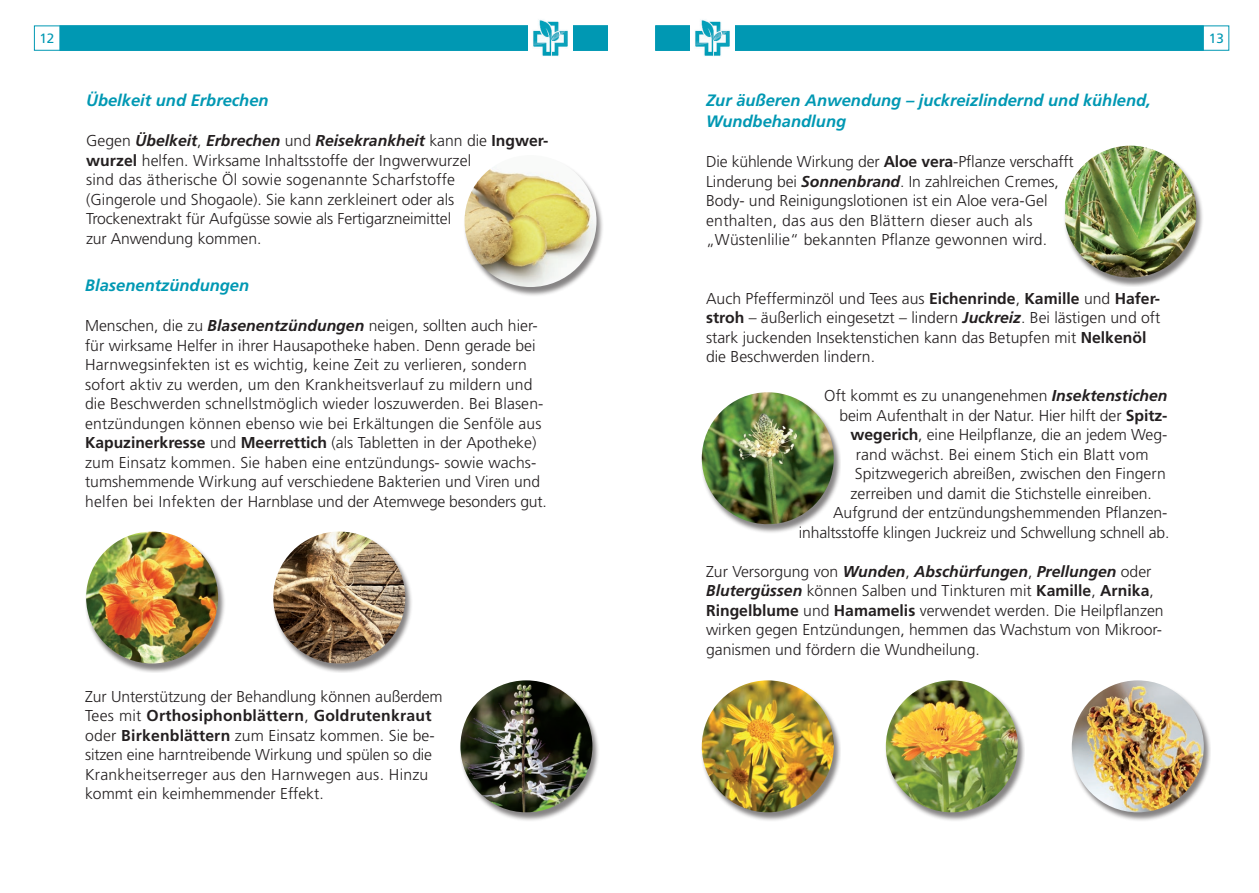
<style>
.page{position:relative;width:1259px;height:893px;background:#fff}
.page>*{position:absolute;margin:0;border:0;box-sizing:border-box;transform-origin:0 0}
.t1{font:italic 700 16.5px/21px "Frutiger";color:#0098b3}
.t2{font:300 15.75px/19.5px "Frutiger";color:#231f20}
.t3{font:13.5px "Frutiger";color:#0098b3}
.s1{font-weight:700;font-style:italic}
.s2{font-weight:700}
</style>
<div class="page">
<div style="left:60px;top:26px;width:548px;height:25px;background:#0098b3"></div>
<img style="left:528px;top:19px;width:45px;height:37px">
<div style="left:655px;top:26px;width:548px;height:25px;background:#0098b3"></div>
<img style="left:690px;top:19px;width:45px;height:37px">
<div style="left:700px;top:393px;width:141px;height:141px;background:#231f20;opacity:.55"></div>
<img style="left:702px;top:392px;width:132px;height:132px;border-radius:66px">
<div style="left:1063px;top:146px;width:140px;height:141px;background:#231f20;opacity:.55"></div>
<img style="left:1065px;top:146px;width:131px;height:132px">
<div style="left:1070px;top:681px;width:141px;height:141px;background:#231f20;opacity:.55"></div>
<img style="left:1071px;top:680px;width:132px;height:132px;border-radius:66px">
<div style="left:700px;top:681px;width:141px;height:141px;background:#231f20;opacity:.55"></div>
<img style="left:702px;top:680px;width:132px;height:132px;border-radius:66px">
<div style="left:884px;top:681px;width:141px;height:141px;background:#231f20;opacity:.55"></div>
<img style="left:886px;top:680px;width:132px;height:132px;border-radius:66px">
<div style="left:463px;top:156px;width:141px;height:141px;background:#231f20;opacity:.55"></div>
<img style="left:464px;top:155px;width:132px;height:132px;border-radius:66px">
<div style="left:85px;top:532px;width:141px;height:141px;background:#231f20;opacity:.55"></div>
<img style="left:86px;top:531px;width:132px;height:132px;border-radius:66px">
<div style="left:272px;top:532px;width:141px;height:141px;background:#231f20;opacity:.55"></div>
<img style="left:273px;top:531px;width:132px;height:132px;border-radius:66px">
<div style="left:459px;top:681px;width:141px;height:141px;background:#231f20;opacity:.55"></div>
<img style="left:460px;top:680px;width:132px;height:132px;border-radius:66px">
<p class="t3" style="left:39px;top:30px;width:17px">12</p>
<p class="t3" style="left:1208px;top:30px;width:17px">13</p>
<p class="t1" style="left:86px;top:90px;width:184px">Übelkeit und Erbrechen</p>
<p class="t2" style="left:86px;top:131px;width:464px">Gegen <span class="s1">Übelkeit</span>, <span class="s1">Erbrechen</span> und <span class="s1">Reisekrankheit</span> kann die <span class="s2">Ingwer&shy;wurzel</span> helfen. Wirksame Inhaltsstoffe der Ingwerwurzel<br>sind das ätherische Öl sowie sogenannte Scharfstoffe<br>(Gingerole und Shogaole). Sie kann zerkleinert oder als Trockenextrakt für Aufgüsse sowie als Fertigarzneimittel<br>zur Anwendung kommen.</p>
<p class="t1" style="left:85px;top:275px;width:166px">Blasenentzündungen</p>
<p class="t2" style="left:85px;top:316px;width:463px">Menschen, die zu <span class="s1">Blasenentzündungen</span> neigen, sollten auch hier&shy;für wirksame Helfer in ihrer Hausapotheke haben. Denn gerade bei Harnwegsinfekten ist es wichtig, keine Zeit zu verlieren, sondern sofort aktiv zu werden, um den Krankheitsverlauf zu mildern und die Beschwerden schnellstmöglich wieder loszuwerden. Bei Blasen&shy;entzündungen können ebenso wie bei Erkältungen die Senföle aus <span class="s2">Kapuzinerkresse</span> und <span class="s2">Meerrettich</span> (als Tabletten in der Apotheke) zum Einsatz kommen. Sie haben eine entzündungs- sowie wachs&shy;tumshemmende Wirkung auf verschiedene Bakterien und Viren und helfen bei Infekten der Harnblase und der Atemwege besonders gut.</p>
<p class="t2" style="left:85px;top:687px;width:359px">Zur Unterstützung der Behandlung können außerdem Tees mit <span class="s2">Orthosiphonblättern</span>, <span class="s2">Goldrutenkraut </span>oder <span class="s2">Birkenblättern</span> zum Einsatz kommen. Sie be&shy;sitzen eine harntreibende Wirkung und spülen so die Krankheitserreger aus den Harnwegen aus. Hinzu kommt ein keimhemmender Effekt.</p>
<p class="t1" style="left:706px;top:90px;width:446px">Zur äußeren Anwendung – juckreizlindernd und kühlend,<br>Wundbehandlung</p>
<p class="t2" style="left:706px;top:152px;width:369px">Die kühlende Wirkung der <span class="s2">Aloe vera</span>-Pflanze verschafft Linderung bei <span class="s1">Sonnenbrand</span>. In zahlreichen Cremes, Body- und Reinigungslotionen ist ein Aloe vera-Gel enthalten, das aus den Blättern dieser auch als „Wüstenlilie“ bekannten Pflanze gewonnen wird.</p>
<p class="t2" style="left:706px;top:289px;width:456px">Auch Pfefferminzöl und Tees aus <span class="s2">Eichenrinde</span>, <span class="s2">Kamille</span> und <span class="s2">Hafer&shy;stroh</span> – äußerlich eingesetzt – lindern <span class="s1">Juckreiz</span>. Bei lästigen und oft stark juckenden Insektenstichen kann das Betupfen mit <span class="s2">Nelkenöl </span>die Beschwerden lindern.</p>
<p class="t2" style="left:824px;top:386px;width:345px">Oft kommt es zu unangenehmen <span class="s1">Insektenstichen</span></p>
<p class="t2" style="left:839px;top:406px;width:330px">beim Aufenthalt in der Natur. Hier hilft der <span class="s2">Spitz-</span></p>
<p class="t2" style="left:850px;top:425px;width:318px"><span class="s2">wegerich</span>, eine Heilpflanze, die an jedem Weg-</p>
<p class="t2" style="left:856px;top:445px;width:294px">rand wächst. Bei einem Stich ein Blatt vom</p>
<p class="t2" style="left:855px;top:464px;width:312px">Spitzwegerich abreißen, zwischen den Fingern</p>
<p class="t2" style="left:850px;top:484px;width:303px">zerreiben und damit die Stichstelle einreiben.</p>
<p class="t2" style="left:833px;top:503px;width:336px">Aufgrund der entzündungshemmenden Pflanzen-</p>
<p class="t2" style="left:799px;top:523px;width:372px">inhaltsstoffe klingen Juckreiz und Schwellung schnell ab.</p>
<p class="t2" style="left:706px;top:562px;width:459px">Zur Versorgung von <span class="s1">Wunden</span>, <span class="s1">Abschürfungen</span>, <span class="s1">Prellungen</span> oder <span class="s1">Blutergüssen</span> können Salben und Tinkturen mit <span class="s2">Kamille</span>, <span class="s2">Arnika</span>, <span class="s2">Ringelblume</span> und <span class="s2">Hamamelis</span> verwendet werden. Die Heilpflanzen wirken gegen Entzündungen, hemmen das Wachstum von Mikroor&shy;ganismen und fördern die Wundheilung.</p>
</div>
